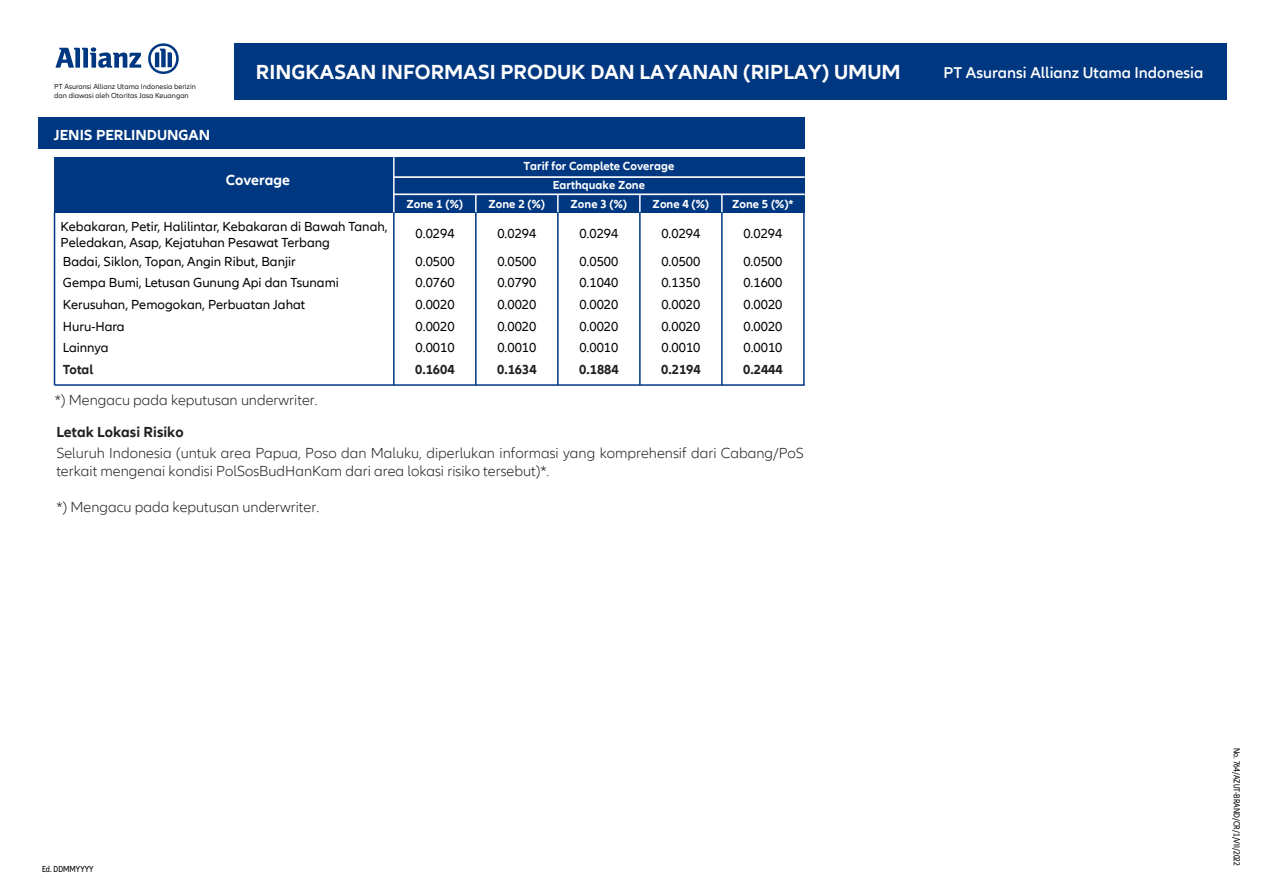
<style>
.page{position:relative;width:1263px;height:893px;background:#fff}
.page>*{position:absolute;margin:0;border:0;box-sizing:border-box;transform-origin:0 0}
.t1{font:700 21px "Allianz Neo";color:#fff}
.t2{font:600 16.2px "Allianz Neo";color:#fff}
.t3{font:300 15px/18px "Allianz Neo";color:#231f1f}
.t4{font:700 15px "Allianz Neo";color:#fff}
.t5{font:700 15px "Allianz Neo";color:#231f1f}
.t6{font:13.5px/16.2px "Allianz Neo";color:#000}
.t7{font:700 13.5px "Allianz Neo";color:#231f20}
.t8{font:700 12px/18.8px "Allianz Neo";color:#fff;text-align:center}
.t9{font:condensed 9px "Allianz Neo";color:#000}
.t10{font:7.5px/9px "Allianz Neo";color:#231f20}
</style>
<div class="page">
<div style="left:234px;top:43px;width:992px;height:56px;background:#003781"></div>
<svg style="left:55px;top:47px;width:86px;height:21px"></svg>
<svg style="left:148px;top:43px;width:31px;height:31px"></svg>
<div style="left:54px;top:157px;width:751px;height:55px;background:#003781"></div>
<hr style="left:393px;top:212px;width:2px;height:173px;background:#003781">
<hr style="left:54px;top:212px;width:1px;height:173px;background:#003781">
<hr style="left:803px;top:212px;width:2px;height:173px;background:#003781">
<hr style="left:393px;top:157px;width:2px;height:55px;background:#fff">
<svg style="left:475px;top:195px;width:2px;height:17px"></svg>
<svg style="left:557px;top:195px;width:2px;height:17px"></svg>
<svg style="left:639px;top:195px;width:2px;height:17px"></svg>
<svg style="left:721px;top:195px;width:2px;height:17px"></svg>
<hr style="left:394px;top:193px;width:411px;height:2px;background:#fff">
<hr style="left:55px;top:384px;width:750px;height:2px;background:#003781">
<hr style="left:394px;top:176px;width:411px;height:2px;background:#fff">
<hr style="left:475px;top:212px;width:2px;height:173px;background:#003781">
<hr style="left:557px;top:212px;width:2px;height:173px;background:#003781">
<hr style="left:639px;top:212px;width:2px;height:173px;background:#003781">
<hr style="left:721px;top:212px;width:2px;height:173px;background:#003781">
<div style="left:38px;top:117px;width:767px;height:32px;background:#003781"></div>
<p class="t10" style="left:54px;top:82px;width:143px">PT Asuransi Allianz Utama Indonesia berizin dan diawasi oleh Otoritas Jasa Keuangan</p>
<p class="t4" style="left:54px;top:126px;width:158px">JENIS PERLINDUNGAN</p>
<h1 class="t1" style="left:256px;top:60px;width:646px">RINGKASAN INFORMASI PRODUK DAN LAYANAN (RIPLAY) UMUM</h1>
<p class="t2" style="left:943px;top:63px;width:261px">PT Asuransi Allianz Utama Indonesia</p>
<p class="t4" style="left:226px;top:171px;width:66px">Coverage</p>
<p class="t8" style="left:523px;top:157px;width:152px">Tarif for Complete Coverage<br>Earthquake Zone</p>
<p class="t8" style="left:407px;top:195px;width:58px">Zone 1 (%)</p>
<p class="t8" style="left:489px;top:195px;width:58px">Zone 2 (%)</p>
<p class="t8" style="left:571px;top:195px;width:58px">Zone 3 (%)</p>
<p class="t8" style="left:653px;top:195px;width:58px">Zone 4 (%)</p>
<p class="t8" style="left:732px;top:195px;width:63px">Zone 5 (%)*</p>
<p class="t6" style="left:61px;top:218px;width:329px">Kebakaran, Petir, Halilintar, Kebakaran di Bawah Tanah,<br>Peledakan, Asap, Kejatuhan Pesawat Terbang</p>
<p class="t6" style="left:416px;top:226px;width:41px">0.0294</p>
<p class="t6" style="left:497px;top:226px;width:41px">0.0294</p>
<p class="t6" style="left:579px;top:226px;width:41px">0.0294</p>
<p class="t6" style="left:661px;top:226px;width:41px">0.0294</p>
<p class="t6" style="left:743px;top:226px;width:41px">0.0294</p>
<p class="t6" style="left:63px;top:253px;width:234px">Badai, Siklon, Topan, Angin Ribut, Banjir</p>
<p class="t6" style="left:416px;top:253px;width:41px">0.0500</p>
<p class="t6" style="left:497px;top:253px;width:41px">0.0500</p>
<p class="t6" style="left:579px;top:253px;width:41px">0.0500</p>
<p class="t6" style="left:661px;top:253px;width:41px">0.0500</p>
<p class="t6" style="left:743px;top:253px;width:41px">0.0500</p>
<p class="t6" style="left:63px;top:275px;width:278px">Gempa Bumi, Letusan Gunung Api dan Tsunami</p>
<p class="t6" style="left:416px;top:275px;width:41px">0.0760</p>
<p class="t6" style="left:497px;top:275px;width:41px">0.0790</p>
<p class="t6" style="left:579px;top:275px;width:41px">0.1040</p>
<p class="t6" style="left:661px;top:275px;width:41px">0.1350</p>
<p class="t6" style="left:743px;top:275px;width:41px">0.1600</p>
<p class="t6" style="left:63px;top:297px;width:244px">Kerusuhan, Pemogokan, Perbuatan Jahat</p>
<p class="t6" style="left:416px;top:297px;width:41px">0.0020</p>
<p class="t6" style="left:497px;top:297px;width:41px">0.0020</p>
<p class="t6" style="left:579px;top:297px;width:41px">0.0020</p>
<p class="t6" style="left:661px;top:297px;width:41px">0.0020</p>
<p class="t6" style="left:743px;top:297px;width:41px">0.0020</p>
<p class="t6" style="left:63px;top:319px;width:63px">Huru-Hara</p>
<p class="t6" style="left:416px;top:319px;width:41px">0.0020</p>
<p class="t6" style="left:497px;top:319px;width:41px">0.0020</p>
<p class="t6" style="left:579px;top:319px;width:41px">0.0020</p>
<p class="t6" style="left:661px;top:319px;width:41px">0.0020</p>
<p class="t6" style="left:743px;top:319px;width:41px">0.0020</p>
<p class="t6" style="left:63px;top:340px;width:47px">Lainnya</p>
<p class="t6" style="left:416px;top:340px;width:41px">0.0010</p>
<p class="t6" style="left:497px;top:340px;width:41px">0.0010</p>
<p class="t6" style="left:579px;top:340px;width:41px">0.0010</p>
<p class="t6" style="left:661px;top:340px;width:41px">0.0010</p>
<p class="t6" style="left:743px;top:340px;width:41px">0.0010</p>
<p class="t7" style="left:63px;top:362px;width:32px">Total</p>
<p class="t7" style="left:415px;top:362px;width:41px">0.1604</p>
<p class="t7" style="left:497px;top:362px;width:41px">0.1634</p>
<p class="t7" style="left:579px;top:362px;width:41px">0.1884</p>
<p class="t7" style="left:661px;top:362px;width:41px">0.2194</p>
<p class="t7" style="left:743px;top:362px;width:41px">0.2444</p>
<p class="t3" style="left:55px;top:391px;width:264px">*) Mengacu pada keputusan underwriter.</p>
<p class="t5" style="left:56px;top:424px;width:129px">Letak Lokasi Risiko</p>
<p class="t3" style="left:56px;top:445px;width:749px">Seluruh Indonesia (untuk area Papua, Poso dan Maluku, diperlukan informasi yang komprehensif dari Cabang/PoS terkait mengenai kondisi PolSosBudHanKam dari area lokasi risiko tersebut)*.</p>
<p class="t3" style="left:56px;top:499px;width:264px">*) Mengacu pada keputusan underwriter.</p>
<p class="t9" style="left:42px;top:863px;width:53px">Ed. DDMMYYYY</p>
<p class="t9" style="left:1242px;top:748px;width:120px;rotate:90deg">No. 764/AZUT-BRAND/CR/1/VII/2022</p>
</div>
